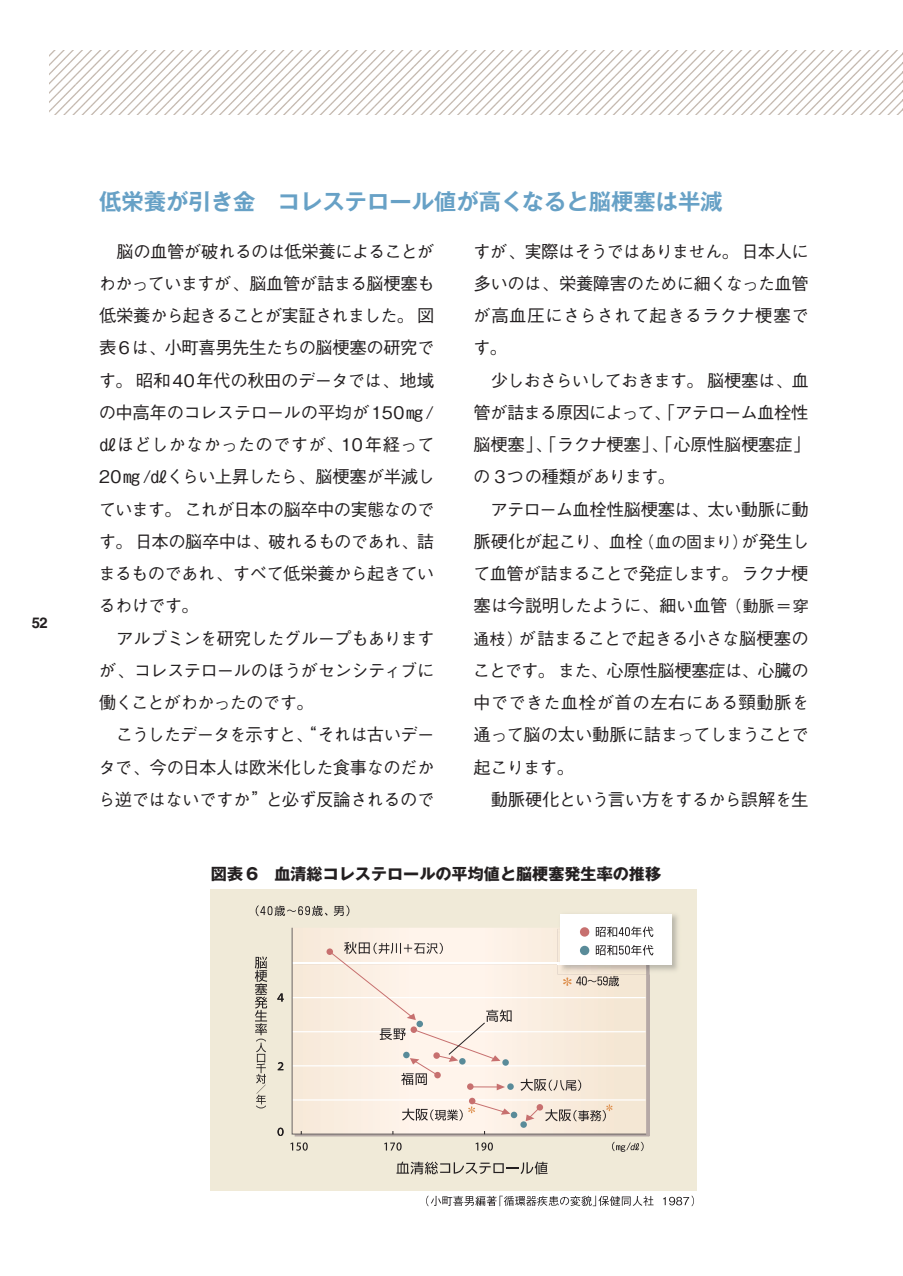
<style>
.page{position:relative;width:903px;height:1276px;background:#fff}
.page>*{position:absolute;margin:0;border:0;box-sizing:border-box;transform-origin:0 0}
.t1{font:22.4px "Gothic MB101 Pro De Bold 90 msp RKSJ H";color:#67a1c6}
.t2{font:17.32px/32.2px "Gothic BBB Pro Medium 90 msp RKSJ H";letter-spacing:-.035em;color:#231f20;text-align:justify}
.t3{font:16.1px "Gothic MB101 Pro Bold 90 msp RKSJ H";color:#231f20}
.t4{font:700 14.88px "Helvetica";color:#231f20}
.s1{font-size:15.92px}
</style>
<div class="page">
<img style="left:50px;top:50px;width:852px;height:65px">
<img style="left:902px;top:50px;width:1px;height:65px">
<div style="left:211px;top:889px;width:486px;height:302px;background:#f0ead8"></div>
<svg style="left:291px;top:927px;width:356px;height:208px"></svg>
<img style="left:558px;top:914px;width:120px;height:60px">
<img style="left:558px;top:928px;width:91px;height:46px">
<div style="left:560px;top:914px;width:112px;height:51px;background:#fff"></div>
<div style="left:580px;top:927px;width:9px;height:9px;background:#c7706f;border-radius:50%"></div>
<div style="left:580px;top:946px;width:9px;height:9px;background:#598b99;border-radius:50%"></div>
<svg style="left:256px;top:905px;width:72px;height:11px"></svg>
<svg style="left:334px;top:905px;width:15px;height:11px"></svg>
<svg style="left:596px;top:926px;width:57px;height:11px"></svg>
<svg style="left:596px;top:945px;width:57px;height:10px"></svg>
<svg style="left:255px;top:956px;width:12px;height:152px"></svg>
<svg style="left:426px;top:1195px;width:228px;height:11px"></svg>
<svg style="left:663px;top:1195px;width:31px;height:11px"></svg>
<svg style="left:612px;top:1142px;width:32px;height:10px"></svg>
<svg style="left:328px;top:942px;width:184px;height:148px"></svg>
<svg style="left:521px;top:1079px;width:60px;height:12px"></svg>
<svg style="left:526px;top:1104px;width:86px;height:17px"></svg>
<svg style="left:402px;top:1098px;width:108px;height:22px;background:#e6d9d1"></svg>
<svg style="left:563px;top:976px;width:56px;height:10px"></svg>
<svg style="left:396px;top:1161px;width:152px;height:13px"></svg>
<svg style="left:278px;top:1127px;width:6px;height:9px"></svg>
<svg style="left:278px;top:1062px;width:5px;height:8px"></svg>
<svg style="left:277px;top:993px;width:7px;height:8px"></svg>
<svg style="left:290px;top:1142px;width:14px;height:8px"></svg>
<svg style="left:303px;top:1142px;width:5px;height:8px"></svg>
<svg style="left:384px;top:1142px;width:14px;height:8px"></svg>
<svg style="left:396px;top:1142px;width:6px;height:8px"></svg>
<svg style="left:476px;top:1142px;width:13px;height:8px"></svg>
<svg style="left:488px;top:1142px;width:5px;height:8px"></svg>
<p class="t4" style="left:32px;top:617px;width:18px">52</p>
<p class="t1" style="left:99px;top:193px;width:625px">低栄養が引き金　コレステロール値が高くなると脳梗塞は半減</p>
<p class="t2" style="left:99px;top:237px;width:338px;text-indent:18px">脳の血管が破れるのは低栄養によることがわかっていますが、脳血管が詰まる脳梗塞も低栄養から起きることが実証されました。図表6は、小町喜男先生たちの脳梗塞の研究です。昭和40年代の秋田のデータでは、地域の中高年のコレステロールの平均が150㎎/㎗ほどしかなかったのですが、10年経って20㎎/㎗くらい上昇したら、脳梗塞が半減しています。これが日本の脳卒中の実態なのです。日本の脳卒中は、破れるものであれ、詰まるものであれ、すべて低栄養から起きているわけです。</p>
<p class="t2" style="left:99px;top:624px;width:337px;text-indent:17px">アルブミンを研究したグループもありますが、コレステロールのほうがセンシティブに働くことがわかったのです。</p>
<p class="t2" style="left:98px;top:721px;width:338px;text-indent:18px">こうしたデータを示すと、“それは古いデータで、今の日本人は欧米化した食事なのだから逆ではないですか”と必ず反論されるので</p>
<p class="t2" style="left:473px;top:237px;width:337px">すが、実際はそうではありません。日本人に多いのは、栄養障害のために細くなった血管が高血圧にさらされて起きるラクナ梗塞です。</p>
<p class="t2" style="left:473px;top:366px;width:340px;text-align:left;text-indent:18px">少しおさらいしておきます。脳梗塞は、血管が詰まる原因によって、「アテローム血栓性脳梗塞」、「ラクナ梗塞」、「心原性脳梗塞症」の 3つの種類があります。</p>
<p class="t2" style="left:473px;top:495px;width:338px;text-indent:18px">アテローム血栓性脳梗塞は、太い動脈に動脈硬化が起こり、血栓<span class="s1">（血の固まり）</span>が発生して血管が詰まることで発症します。ラクナ梗塞は今説明したように、細い血管<span class="s1">（動脈＝穿通枝）</span>が詰まることで起きる小さな脳梗塞のことです。また、心原性脳梗塞症は、心臓の中でできた血栓が首の左右にある頸動脈を通って脳の太い動脈に詰まってしまうことで起こります。</p>
<p class="t2" style="left:491px;top:785px;width:319px">動脈硬化という言い方をするから誤解を生</p>
<p class="t3" style="left:211px;top:868px;width:452px">図表 6 血清総コレステロールの平均値と脳梗塞発生率の推移</p>
</div>
